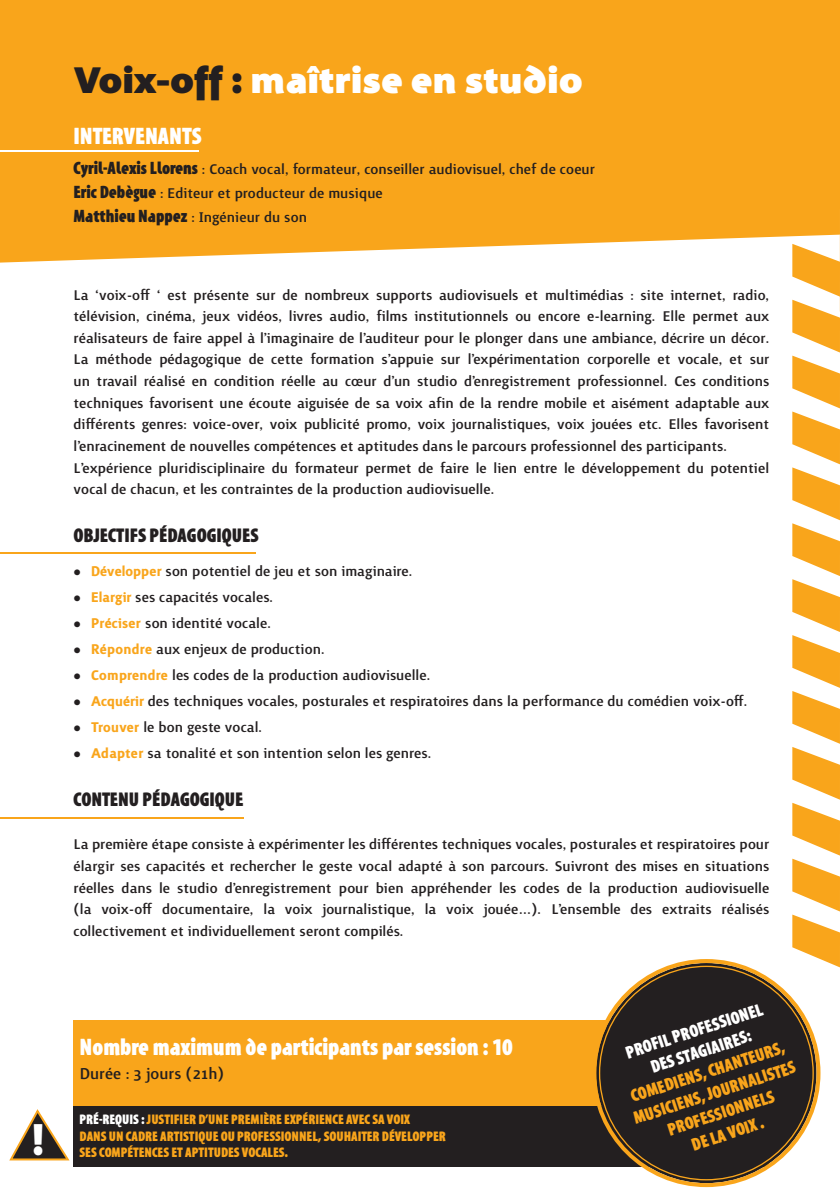
<style>
.page{position:relative;width:840px;height:1191px;background:#fff}
.page>*{position:absolute;margin:0;border:0;box-sizing:border-box;transform-origin:0 0}
.t1{font:900 condensed 45.8px "Santana";color:#fff}
.t2{font:900 38px "Santana";color:#fff}
.t3{font:900 condensed 24px "Santana";color:#fff}
.t4{font:900 condensed 20px "Santana";color:#231f20}
.t5{font:500 20px "Surface";color:#231f20}
.t6{font:500 18px/21.6px "Surface";color:#231f20}
.t7{font:900 condensed 18px/21.6px "Santana";color:#f9a51b;text-align:center}
.t8{font:900 condensed 18px/21.6px "Santana";color:#fff;text-align:center}
.t9{font:900 condensed 14px "Santana";color:#f9a51b}
.t10{font:900 condensed 14px "Santana";color:#fff}
.s1{color:#231f20}
.s2{font-family:"Santana";font-weight:900;font-stretch:condensed}
.s3{font-weight:700;color:#f9a51b}
.s4{color:#f9a51b}
</style>
<div class="page">
<div style="left:73px;top:1105px;width:696px;height:62px;background:#231f20"></div>
<div style="left:73px;top:1020px;width:696px;height:85px;background:#f9a51b"></div>
<div style="left:0;top:0;width:839px;height:208px;background:#f9a51b"></div>
<svg style="left:0;top:208px;width:839px;height:55px;fill:#f9a51b"></svg>
<hr style="left:0;top:150px;width:198px;height:2px;background:#fff">
<div style="left:596px;top:963px;width:220px;height:220px;background:#231f20;border-radius:50%"></div>
<hr style="left:0;top:552px;width:255px;height:1px;background:#f9a51b">
<svg style="left:9px;top:1109px;width:61px;height:52px"></svg>
<hr style="left:0;top:817px;width:244px;height:2px;background:#f9a51b">
<svg style="left:791px;top:244px;width:48px;height:723px"></svg>
<h1 class="t1" style="left:32px;top:1116px;width:13px">!</h1>
<h2 class="t2" style="left:73px;top:60px;width:510px"><span class="s1">Voix-off :</span> maîtrise en studio</h2>
<h3 class="t3" style="left:73px;top:124px;width:130px">INTERVENANTS</h3>
<p class="t6" style="left:73px;top:157px;width:522px;line-height:24px"><span class="s2">CYRIL-ALEXIS LLORENS</span> : Coach vocal, formateur, conseiller audiovisuel, chef de coeur<br><span class="s2">ERIC DEBÈGUE</span> : Editeur et producteur de musique<br><span class="s2">MATTHIEU NAPPEZ</span> : Ingénieur du son</p>
<p class="t6" style="left:73px;top:284px;width:697px">La ‘voix-off ‘ est présente sur de nombreux supports audiovisuels et multimédias : site internet, radio, télévision, cinéma, jeux vidéos, livres audio, films institutionnels ou encore e-learning. Elle permet aux réalisateurs de faire appel à l’imaginaire de l’auditeur pour le plonger dans une ambiance, décrire un décor.<br>La méthode pédagogique de cette formation s’appuie sur l’expérimentation corporelle et vocale, et sur un travail réalisé en condition réelle au cœur d’un studio d’enregistrement professionnel. Ces conditions techniques favorisent une écoute aiguisée de sa voix afin de la rendre mobile et aisément adaptable aux différents genres: voice-over, voix publicité promo, voix journalistiques, voix jouées etc. Elles favorisent l’enracinement de nouvelles compétences et aptitudes dans le parcours professionnel des participants.<br>L’expérience pluridisciplinaire du formateur permet de faire le lien entre le développement du potentiel vocal de chacun, et les contraintes de la production audiovisuelle.</p>
<p class="t4" style="left:73px;top:525px;width:186px">OBJECTIFS PÉDAGOGIQUES</p>
<p class="t6" style="left:73px;top:561px;width:340px">● <span class="s3">Développer</span> son potentiel de jeu et son imaginaire.</p>
<p class="t6" style="left:73px;top:587px;width:201px">● <span class="s3">Elargir</span> ses capacités vocales.</p>
<p class="t6" style="left:73px;top:613px;width:199px">● <span class="s3">Préciser</span> son identité vocale.</p>
<p class="t6" style="left:73px;top:639px;width:252px">● <span class="s3">Répondre</span> aux enjeux de production.</p>
<p class="t6" style="left:73px;top:665px;width:358px">● <span class="s3">Comprendre</span> les codes de la production audiovisuelle.</p>
<p class="t6" style="left:73px;top:691px;width:675px">● <span class="s3">Acquérir</span> des techniques vocales, posturales et respiratoires dans la performance du comédien voix-off.</p>
<p class="t6" style="left:73px;top:717px;width:190px">● <span class="s3">Trouver</span> le bon geste vocal.</p>
<p class="t6" style="left:73px;top:743px;width:359px">● <span class="s3">Adapter</span> sa tonalité et son intention selon les genres.</p>
<p class="t4" style="left:73px;top:789px;width:171px">CONTENU PÉDAGOGIQUE</p>
<p class="t6" style="left:73px;top:834px;width:697px;text-align:justify">La première étape consiste à expérimenter les différentes techniques vocales, posturales et respiratoires pour élargir ses capacités et rechercher le geste vocal adapté à son parcours. Suivront des mises en situations réelles dans le studio d’enregistrement pour bien appréhender les codes de la production audiovisuelle (la voix-off documentaire, la voix journalistique, la voix jouée…). L’ensemble des extraits réalisés collectivement et individuellement seront compilés.</p>
<h3 class="t3" style="left:79px;top:1034px;width:434px">NOMBRE MAXIMUM DE PARTICIPANTS PAR SESSION : 10</h3>
<p class="t5" style="left:79px;top:1064px;width:146px">Durée : 3 jours (21h)</p>
<p class="t10" style="left:79px;top:1112px;width:74px">PRÉ-REQUIS : <span class="s4">JUSTIFIER</span></p>
<p class="t9" style="left:198px;top:1112px;width:40px">D’UNE PREMI</p>
<p class="t9" style="left:263px;top:1112px;width:28px">ÈRE EXPÉRIENCE</p>
<p class="t9" style="left:346px;top:1112px;width:8px">AVEC</p>
<p class="t9" style="left:372px;top:1112px;width:22px">SA VOIX</p>
<p class="t9" style="left:79px;top:1128px;width:8px">DANS</p>
<p class="t9" style="left:109px;top:1128px;width:25px">UN CADRE</p>
<p class="t9" style="left:160px;top:1128px;width:7px">ARTISTIQUE</p>
<p class="t9" style="left:220px;top:1128px;width:24px">OU PROFESSIONNEL</p>
<p class="t9" style="left:318px;top:1128px;width:13px">, SOUHAITER</p>
<p class="t9" style="left:381px;top:1128px;width:8px">DÉVELOPPER</p>
<p class="t9" style="left:79px;top:1145px;width:27px">SES COMPÉTENCES</p>
<p class="t9" style="left:171px;top:1145px;width:21px">ET APTITUDES</p>
<p class="t9" style="left:242px;top:1145px;width:8px">VOCALES</p>
<p class="t9" style="left:284px;top:1145px;width:5px">.</p>
<p class="t8" style="left:623px;top:1043px;width:144px;rotate:-18deg">PROFIL PROFESSIONEL<br>DES STAGIAIRES:</p>
<p class="t7" style="left:623px;top:1088px;width:171px;rotate:-18deg">COMEDIENS, CHANTEURS,<br>MUSICIENS, JOURNALISTES<br>PROFESSIONNELS<br>DE LA VOIX .</p>
</div>
